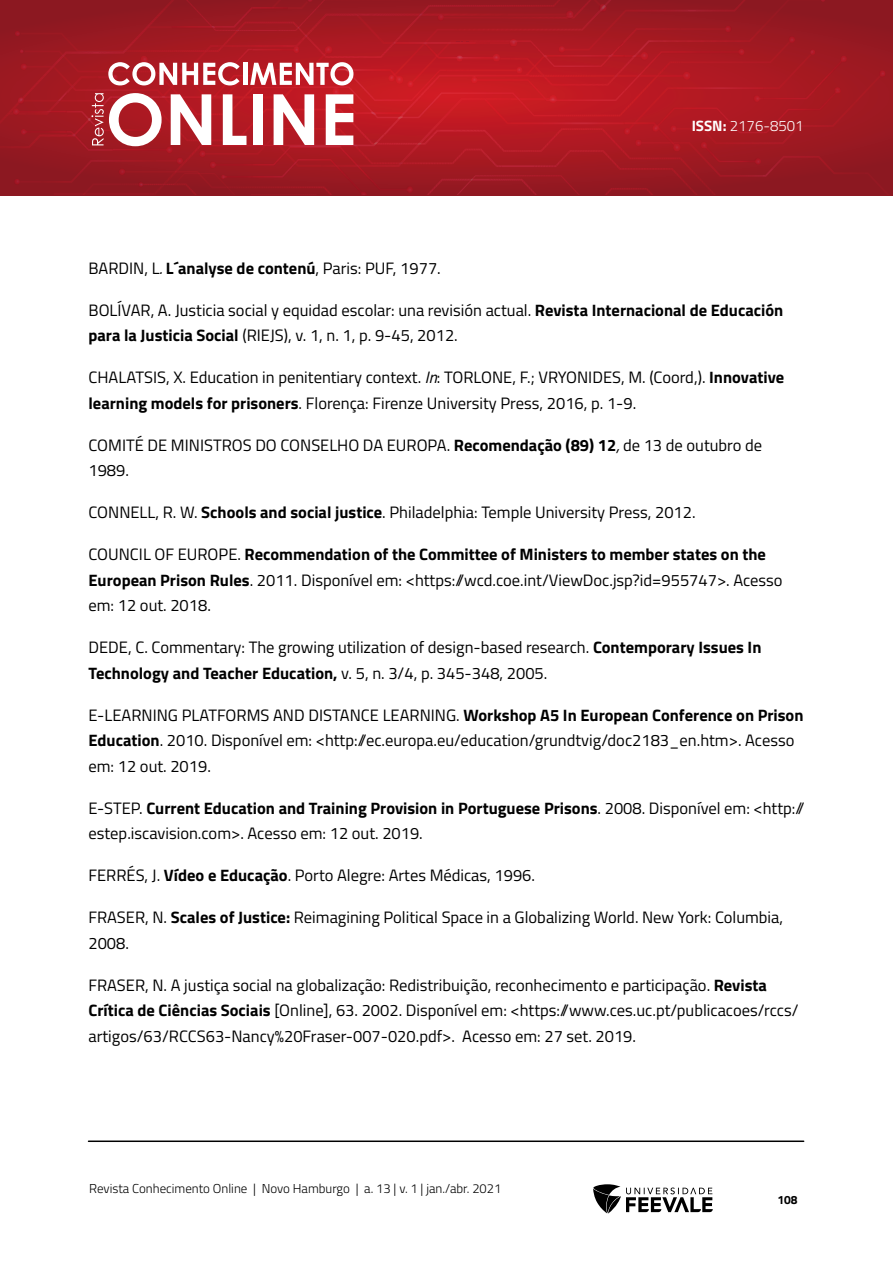
<style>
.page{position:relative;width:893px;height:1263px;background:#fff}
.page>*{position:absolute;margin:0;border:0;box-sizing:border-box;transform-origin:0 0}
.t1{font:16.5px/25.5px "Titillium Web";color:#000}
.t2{font:300 15px "Titillium Web";color:#fff}
.t3{font:300 12.9px "Titillium Web";color:#000}
.t4{font:700 12px "Titillium Web";color:#000}
.s1{font-weight:700}
.s2{font-style:italic}
</style>
<div class="page">
<svg style="left:593px;top:1184px;width:120px;height:29px"></svg>
<hr style="left:88px;top:1140px;width:716px;height:2px;background:#000">
<svg style="left:0;top:0;width:889px;height:196px;background:#a9242d"></svg>
<p class="t2" style="left:692px;top:115px;width:114px"><span class="s1">ISSN:</span> 2176-8501</p>
<p class="t1" style="left:88px;top:254px;width:354px">BARDIN, L<span class="s2">.</span> <span class="s1">L´analyse de contenú</span>, Paris: PUF, 1977.</p>
<p class="t1" style="left:88px;top:296px;width:696px">BOLÍVAR, A. Justicia social y equidad escolar: una revisión actual. <span class="s1">Revista Internacional de Educación para la Justicia Social</span> (RIEJS), v. 1, n. 1, p. 9-45, 2012.</p>
<p class="t1" style="left:88px;top:364px;width:697px">CHALATSIS, X. Education in penitentiary context. <span class="s2">In</span>: TORLONE, F.; VRYONIDES, M. (Coord,). <span class="s1">Innovative learning models for prisoners</span>. Florença: Firenze University Press, 2016, p. 1-9.</p>
<p class="t1" style="left:88px;top:431px;width:675px">COMITÉ DE MINISTROS DO CONSELHO DA EUROPA. <span class="s1">Recomendação (89) 12</span><span class="s2">,</span> de 13 de outubro de<br>1989.</p>
<p class="t1" style="left:88px;top:499px;width:609px">CONNELL, R. W. <span class="s1">Schools and social justice</span>. Philadelphia: Temple University Press, 2012.</p>
<p class="t1" style="left:88px;top:541px;width:696px">COUNCIL OF EUROPE. <span class="s1">Recommendation of the Committee of Ministers to member states on the<br>European Prison Rules</span>. 2011. Disponível em: &lt;https://wcd.coe.int/ViewDoc.jsp?id=955747&gt;. Acesso em: 12 out. 2018.</p>
<p class="t1" style="left:88px;top:634px;width:674px">DEDE, C. Commentary: The growing utilization of design-based research. <span class="s1">Contemporary Issues In<br>Technology and Teacher Education,</span> v. 5, n. 3/4, p. 345-348, 2005.</p>
<p class="t1" style="left:88px;top:701px;width:716px">E-LEARNING PLATFORMS AND DISTANCE LEARNING. <span class="s1">Workshop A5 In European Conference on Prison<br>Education</span>. 2010. Disponível em: &lt;http://ec.europa.eu/education/grundtvig/doc2183_en.htm&gt;. Acesso em: 12 out. 2019.</p>
<p class="t1" style="left:88px;top:794px;width:717px">E-STEP. <span class="s1">Current Education and Training Provision in Portuguese Prisons</span>. 2008. Disponível em: &lt;http:// estep.iscavision.com&gt;. Acesso em: 12 out. 2019.</p>
<p class="t1" style="left:88px;top:862px;width:448px">FERRÉS, J. <span class="s1">Vídeo e Educação</span>. Porto Alegre: Artes Médicas, 1996.</p>
<p class="t1" style="left:88px;top:904px;width:696px">FRASER, N. <span class="s1">Scales of Justice:</span> Reimagining Political Space in a Globalizing World. New York: Columbia,<br>2008.</p>
<p class="t1" style="left:88px;top:971px;width:712px">FRASER, N. A justiça social na globalização: Redistribuição, reconhecimento e participação. <span class="s1">Revista<br>Crítica de Ciências Sociais</span> [Online], 63. 2002. Disponível em: &lt;https://www.ces.uc.pt/publicacoes/rccs/ artigos/63/RCCS63-Nancy%20Fraser-007-020.pdf&gt;. Acesso em: 27 set. 2019.</p>
<p class="t3" style="left:89px;top:1179px;width:414px">Revista Conhecimento Online | Novo Hamburgo | a. 13 | v. 1 | jan./abr. 2021</p>
<p class="t4" style="left:777px;top:1190px;width:22px">108</p>
</div>
